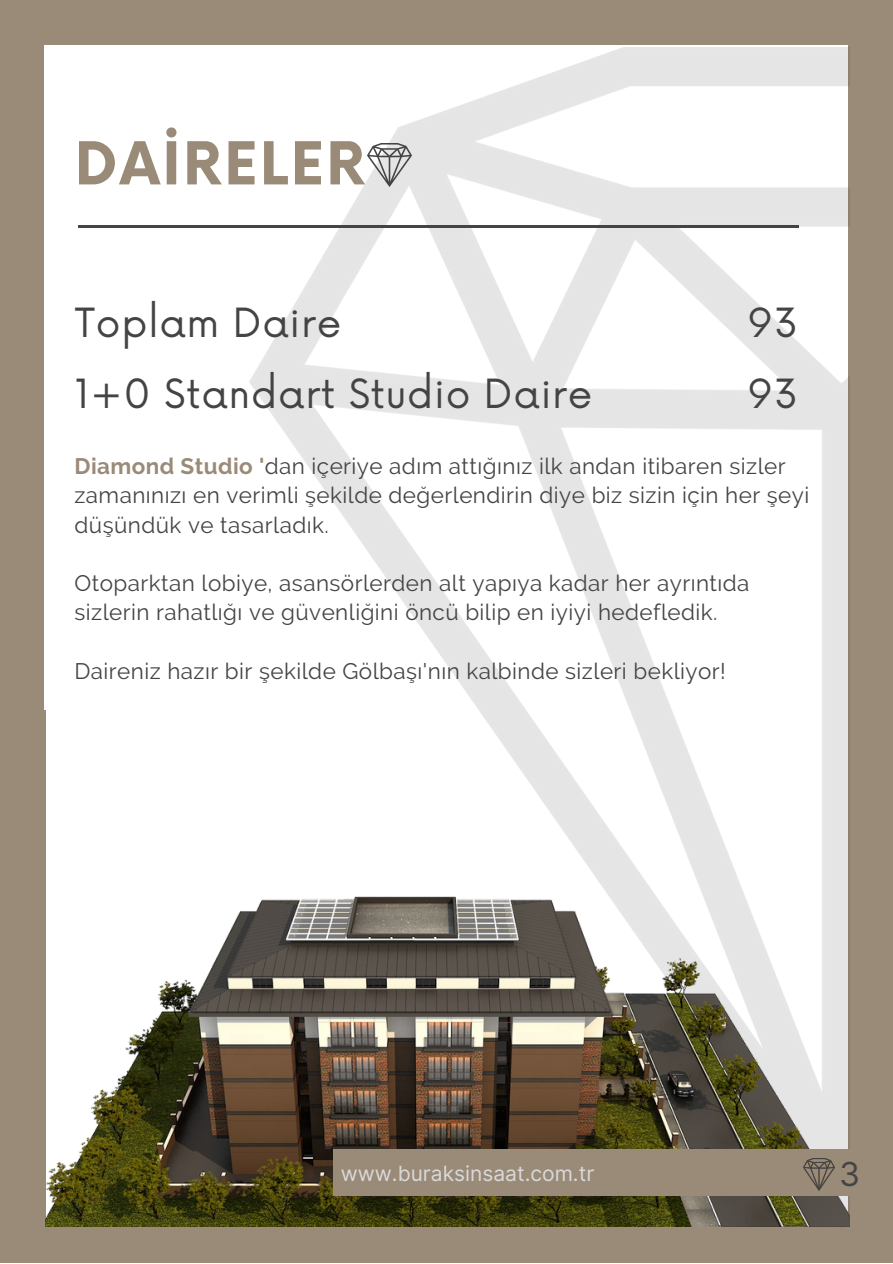
<style>
.page{position:relative;width:893px;height:1264px;background:#fff}
.page>*{position:absolute;margin:0;border:0;box-sizing:border-box;transform-origin:0 0}
.t1{font:700 57.6px "Now";letter-spacing:.04em;color:#9a8a78}
.t2{font:39.15px/70.8px "Now";letter-spacing:.02em;color:#444}
.t3{font:33px "Inter";color:#444}
.t4{font:22.35px/29.2px "Raleway";letter-spacing:.02em;color:#444}
.t5{font:21px "Inter";color:#d9d9d9}
.s1{font-weight:700;color:#9a8a78}
</style>
<div class="page">
<div style="left:0;top:0;width:892px;height:1262px;background:#9a8a78"></div>
<div style="left:44px;top:45px;width:803px;height:1182px;background:#fff"></div>
<div style="left:44px;top:1225px;width:848px;height:37px;background:#9a8a78"></div>
<img style="left:249px;top:48px;width:600px;height:1180px">
<hr style="left:78px;top:225px;width:721px;height:2px;background:#444">
<img style="left:368px;top:144px;width:44px;height:43px">
<img style="left:45px;top:878px;width:804px;height:347px">
<div style="left:333px;top:1149px;width:559px;height:46px;background:#9a8a78"></div>
<img style="left:803px;top:1158px;width:31px;height:32px">
<h1 class="t1" style="left:75px;top:132px;width:291px">DAİRELER</h1>
<h2 class="t2" style="left:75px;top:290px;width:519px">Toplam Dai re<br>1+0 Standart Studio Dai re</h2>
<h2 class="t2" style="left:747px;top:290px;width:52px">93<br>93</h2>
<p class="t4" style="left:74px;top:451px;width:736px"><span class="s1">Diamond Studio '</span>dan içeriye adım attığınız ilk andan itibaren sizler zamanınızı en verimli şekilde değerlendirin diye biz sizin için her şeyi düşündük ve tasarladık.</p>
<p class="t4" style="left:74px;top:568px;width:676px">Otoparktan lobiye, asansörlerden alt yapıya kadar her ayrıntıda sizlerin rahatlığı ve güvenliğini öncü bilip en iyiyi hedefledik.</p>
<p class="t4" style="left:74px;top:656px;width:653px">Daireniz hazır bir şekilde Gölbaşı'nın kalbinde sizleri bekliyor!</p>
<p class="t5" style="left:341px;top:1160px;width:255px">www.buraksinsaat.com.tr</p>
<h3 class="t3" style="left:839px;top:1154px;width:22px">3</h3>
</div>
